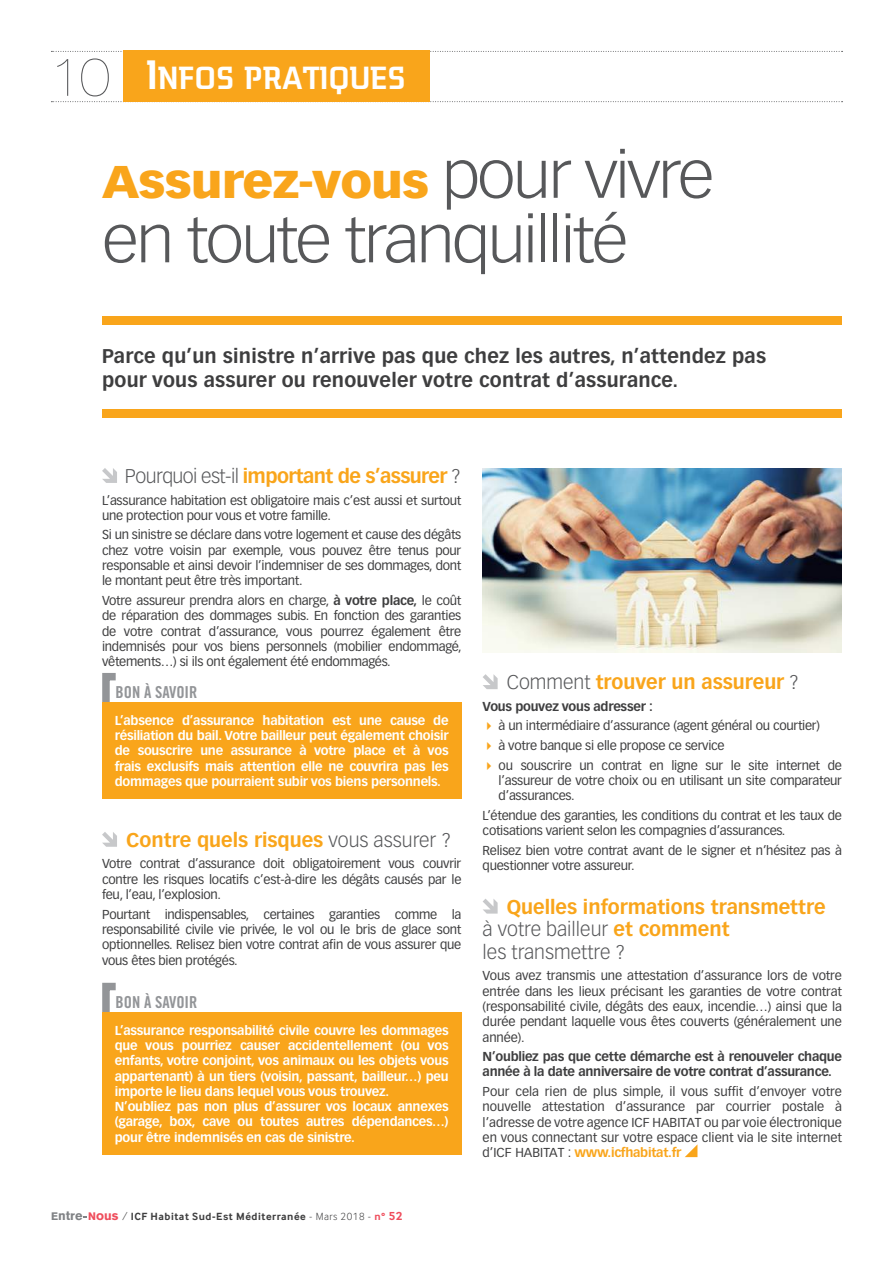
<style>
.page{position:relative;width:893px;height:1263px;background:#fff}
.page>*{position:absolute;margin:0;border:0;box-sizing:border-box;transform-origin:0 0}
.t1{font:300 63px "Vectora LT Pro";letter-spacing:-.04em;color:#57585a;scale:1.09 1}
.t2{font:200 54px "Helvetica Neue LT Pro";color:#57585a}
.t3{font:900 45px "Vectora LT Pro";letter-spacing:-.02em;color:#f9a51b;scale:1.09 1}
.t4{font:700 37.5px "Midnight Kernboy";color:#fff}
.t5{font:700 19.5px/22.5px "Vectora LT Pro";color:#f9a51b}
.t6{font:700 19.5px/23.4px "Vectora LT Pro";letter-spacing:.01em;color:#3e3e3f}
.t7{font:700 19.5px "Vectora LT Pro";letter-spacing:-.03em;color:#f9a51b}
.t8{font:16.5px "Trade Gothic Bold Cond Twenty";color:#939598}
.t9{font:12.75px/15.3px "Vectora LT Pro";letter-spacing:-.02em;color:#3e3e3f;text-align:justify}
.t10{font:700 12.75px/15.3px "Vectora LT Pro";letter-spacing:-.02em;color:#fff;text-align:justify}
.t11{font:700 12.75px/15.3px "Vectora LT Pro";letter-spacing:-.02em;color:#3e3e3f}
.t12{font:700 10.8px "Inter Face";letter-spacing:.05em;color:#3e3e3f}
.s1{font-size:48px}
.s2{font-weight:300;font-size:63px;color:#57585a}
.s3{font-weight:300;color:#57585a}
.s4{font-weight:700}
.s5{color:#f9a51b}
.s6{font-weight:700;color:#f9a51b}
.s7{font-family:"Akzidenz Grotesk BE";color:#808285}
.s8{font-family:"Akzidenz Grotesk BE";font-size:12.75px;color:#808285}
.s9{font-family:"Akzidenz Grotesk BE";color:#ef4d5c}
.s10{font-family:"Akzidenz Grotesk BE";font-size:12.75px;color:#ef4d5c}
.s11{font-weight:300}
.s12{color:#ef4d5c}
.s13{font-size:12.15px;color:#ef4d5c}
</style>
<div class="page">
<svg style="left:51px;top:51px;width:792px;height:1px"></svg>
<svg style="left:51px;top:101px;width:792px;height:1px"></svg>
<div style="left:102px;top:316px;width:740px;height:9px;background:#f9a51b"></div>
<div style="left:102px;top:409px;width:740px;height:8px;background:#f9a51b"></div>
<svg style="left:102px;top:468px;width:15px;height:15px"></svg>
<svg style="left:102px;top:673px;width:14px;height:29px"></svg>
<div style="left:102px;top:702px;width:359px;height:97px;background:#f9a51b"></div>
<svg style="left:102px;top:832px;width:15px;height:15px"></svg>
<svg style="left:102px;top:982px;width:14px;height:30px"></svg>
<div style="left:102px;top:1012px;width:359px;height:142px;background:#f9a51b"></div>
<svg style="left:483px;top:674px;width:15px;height:15px"></svg>
<svg style="left:483px;top:899px;width:15px;height:14px"></svg>
<svg style="left:685px;top:1145px;width:12px;height:12px"></svg>
<img style="left:483px;top:469px;width:359px;height:184px">
<div style="left:123px;top:50px;width:306px;height:51px;background:#f9a51b"></div>
<h2 class="t2" style="left:51px;top:45px;width:60px">10</h2>
<h3 class="t4" style="left:147px;top:57px;width:260px"><span class="s1">I</span>NFOS PRATIQUES</h3>
<h3 class="t3" style="left:102px;top:154px;width:564px">Assurez-vous <span class="s2">pour vivre</span></h3>
<h1 class="t1" style="left:102px;top:202px;width:485px">en toute tranquillité</h1>
<h3 class="t6" style="left:102px;top:345px;width:666px">Parce qu’un sinistre n’arrive pas que chez les autres, n’attendez pas pour vous assurer ou renouveler votre contrat d’assurance.</h3>
<h3 class="t7" style="left:125px;top:464px;width:338px"><span class="s3">Pourquoi est-il</span> important de s’assurer <span class="s3">?</span></h3>
<p class="t9" style="left:102px;top:492px;width:361px">L’assurance habitation est obligatoire mais c’est aussi et surtout une protection pour vous et votre famille.</p>
<p class="t9" style="left:102px;top:527px;width:361px">Si un sinistre se déclare dans votre logement et cause des dégâts chez votre voisin par exemple, vous pouvez être tenus pour responsable et ainsi devoir l’indemniser de ses dommages, dont le montant peut être très important.</p>
<p class="t9" style="left:102px;top:593px;width:361px">Votre assureur prendra alors en charge, <span class="s4">à votre place,</span> le coût de réparation des dommages subis. En fonction des garanties de votre contrat d’assurance, vous pourrez également être indemnisés pour vos biens personnels (mobilier endommagé, vêtements…) si ils ont également été endommagés.</p>
<p class="t8" style="left:116px;top:682px;width:83px">BON À SAVOIR</p>
<p class="t10" style="left:115px;top:712px;width:335px">L’absence d’assurance habitation est une cause de résiliation du bail. Votre bailleur peut également choisir de souscrire une assurance à votre place et à vos frais exclusifs mais attention elle ne couvrira pas les dommages que pourraient subir vos biens personnels.</p>
<h3 class="t5" style="left:126px;top:828px;width:327px">Contre quels risques <span class="s3">vous assurer ?</span></h3>
<p class="t9" style="left:102px;top:856px;width:361px">Votre contrat d’assurance doit obligatoirement vous couvrir contre les risques locatifs c’est-à-dire les dégâts causés par le feu, l’eau, l’explosion.</p>
<p class="t9" style="left:102px;top:906px;width:361px">Pourtant indispensables, certaines garanties comme la responsabilité civile vie privée, le vol ou le bris de glace sont optionnelles. Relisez bien votre contrat afin de vous assurer que vous êtes bien protégés.</p>
<p class="t8" style="left:116px;top:992px;width:83px">BON À SAVOIR</p>
<p class="t10" style="left:115px;top:1022px;width:335px;text-align:left">L’assurance responsabilité civile couvre les dommages que vous pourriez causer accidentellement (ou vos enfants, votre conjoint, vos animaux ou les objets vous appartenant) à un tiers (voisin, passant, bailleur…) peu importe le lieu dans lequel vous vous trouvez.<br>N’oubliez pas non plus d’assurer vos locaux annexes (garage, box, cave ou toutes autres dépendances…) pour être indemnisés en cas de sinistre.</p>
<h3 class="t5" style="left:507px;top:671px;width:294px"><span class="s3">Comment</span> trouver un assureur <span class="s3">?</span></h3>
<p class="t11" style="left:483px;top:699px;width:172px">Vous pouvez vous adresser :</p>
<p class="t9" style="left:483px;top:718px;width:339px"><span class="s5">✔</span> à un intermédiaire d’assurance (agent général ou courtier)</p>
<p class="t9" style="left:483px;top:738px;width:244px"><span class="s5">✔</span> à votre banque si elle propose ce service</p>
<p class="t9" style="left:499px;top:757px;width:345px;text-indent:-16px"><span class="s5">✔</span> ou souscrire un contrat en ligne sur le site internet de l’assureur de votre choix ou en utilisant un site comparateur d’assurances.</p>
<p class="t9" style="left:483px;top:807px;width:361px">L’étendue des garanties, les conditions du contrat et les taux de cotisations varient selon les compagnies d’assurances.</p>
<p class="t9" style="left:483px;top:842px;width:361px">Relisez bien votre contrat avant de le signer et n’hésitez pas à questionner votre assureur.</p>
<h3 class="t5" style="left:483px;top:895px;width:344px;text-indent:24px">Quelles informations transmettre <span class="s3">à votre bailleur</span> et comment<br><span class="s3">les transmettre ?</span></h3>
<p class="t9" style="left:483px;top:968px;width:361px">Vous avez transmis une attestation d’assurance lors de votre entrée dans les lieux précisant les garanties de votre contrat (responsabilité civile, dégâts des eaux, incendie…) ainsi que la durée pendant laquelle vous êtes couverts (généralement une année).</p>
<p class="t11" style="left:483px;top:1049px;width:361px">N’oubliez pas que cette démarche est à renouveler chaque année à la date anniversaire de votre contrat d’assurance.</p>
<p class="t9" style="left:483px;top:1084px;width:361px">Pour cela rien de plus simple, il vous suffit d’envoyer votre nouvelle attestation d’assurance par courrier postale à l’adresse de votre agence ICF HABITAT ou par voie électronique en vous connectant sur votre espace client via le site internet d’ICF HABITAT : <span class="s6">www.icfhabitat.fr</span></p>
<p class="t12" style="left:51px;top:1210px;width:353px"><span class="s7">E</span><span class="s8">ntre</span> <span class="s9">N</span><span class="s10">ous</span> <span class="s11">/</span> ICF Habitat Sud-Est Méditerranée <span class="s11">- Mars 2018 -</span> <span class="s12">n°</span> <span class="s13">52</span></p>
</div>
